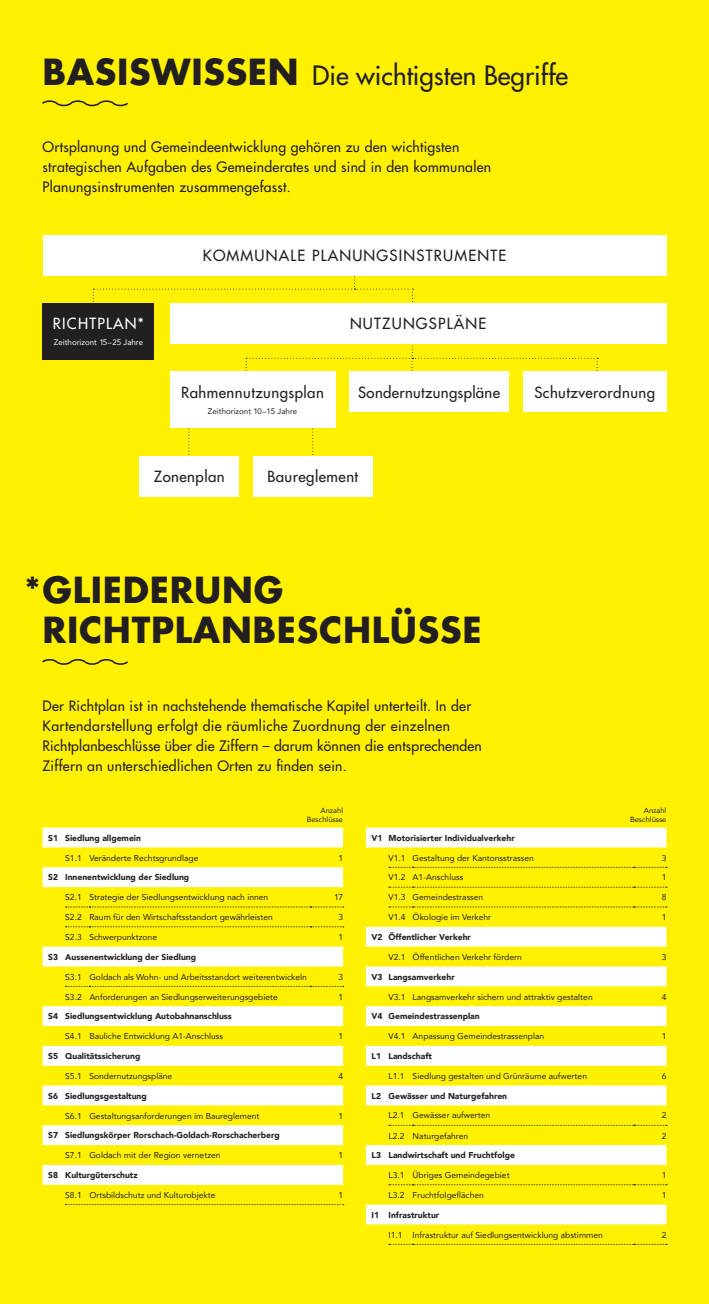
<style>
.page{position:relative;width:709px;height:1304px;background:#fff101}
.page>*{position:absolute;margin:0;border:0;box-sizing:border-box;transform-origin:0 0}
.t1{font:700 35px/40px "Futura";letter-spacing:.02em;color:#231f20}
.t2{font:26px "Futura";color:#231f20}
.t3{font:15px "Futura";letter-spacing:.03em;color:#231f20}
.t4{font:15px "Futura";letter-spacing:.08em;color:#231f20}
.t5{font:15px "Futura";letter-spacing:.08em;color:#fff}
.t6{font:14px/20px "Futura";letter-spacing:.02em;color:#231f20}
.t7{font:8.5px "Avenir";color:#231f20}
.t8{font:900 8.5px "Avenir";color:#231f20}
.t9{font:8px "Avenir";color:#fff}
.t10{font:8px "Avenir";color:#231f20}
.t11{font:7.5px/9px "Avenir";color:#231f20;text-align:right}
.s1{font-weight:700;font-size:35px}
</style>
<div class="page">
<svg style="left:42px;top:100px;width:86px;height:7px"></svg>
<svg style="left:42px;top:659px;width:86px;height:6px"></svg>
<svg style="left:43px;top:828px;width:300px;height:357px"></svg>
<svg style="left:65px;top:907px;width:279px;height:1px"></svg>
<svg style="left:65px;top:927px;width:279px;height:1px"></svg>
<svg style="left:65px;top:986px;width:279px;height:1px"></svg>
<svg style="left:366px;top:828px;width:300px;height:396px"></svg>
<svg style="left:389px;top:867px;width:278px;height:1px"></svg>
<svg style="left:389px;top:887px;width:278px;height:1px"></svg>
<svg style="left:389px;top:907px;width:278px;height:1px"></svg>
<svg style="left:389px;top:1125px;width:278px;height:1px"></svg>
<svg style="left:389px;top:1184px;width:278px;height:1px"></svg>
<svg style="left:389px;top:1244px;width:278px;height:1px"></svg>
<svg style="left:93px;top:275px;width:320px;height:27px"></svg>
<svg style="left:245px;top:345px;width:353px;height:35px"></svg>
<svg style="left:312px;top:428px;width:2px;height:27px"></svg>
<svg style="left:188px;top:428px;width:2px;height:27px"></svg>
<div style="left:43px;top:303px;width:111px;height:56px;background:#231f20"></div>
<div style="left:43px;top:235px;width:623px;height:40px;background:#fff"></div>
<div style="left:170px;top:303px;width:496px;height:41px;background:#fff"></div>
<div style="left:170px;top:372px;width:165px;height:56px;background:#fff"></div>
<div style="left:349px;top:372px;width:160px;height:40px;background:#fff"></div>
<div style="left:523px;top:372px;width:143px;height:40px;background:#fff"></div>
<div style="left:140px;top:456px;width:99px;height:40px;background:#fff"></div>
<div style="left:253px;top:456px;width:119px;height:40px;background:#fff"></div>
<svg style="left:65px;top:1204px;width:279px;height:1px"></svg>
<h2 class="t2" style="left:43px;top:59px;width:527px"><span class="s1">BASISWISSEN</span> Die wichtigsten Begriffe</h2>
<h3 class="t6" style="left:43px;top:137px;width:450px">Ortsplanung und Gemeindeentwicklung gehören zu den wichtigsten strategischen Aufgaben des Gemeinderates und sind in den kommunalen<br>Planungsinstrumenten zusammengefasst.</h3>
<h3 class="t5" style="left:53px;top:314px;width:93px">RICHTPLAN*</h3>
<p class="t9" style="left:54px;top:336px;width:91px">Zeithorizont 15–25 Jahre</p>
<h3 class="t4" style="left:203px;top:246px;width:305px">KOMMUNALE PLANUNGSINSTRUMENTE</h3>
<h3 class="t3" style="left:181px;top:383px;width:144px">Rahmennutzungsplan</h3>
<p class="t10" style="left:208px;top:405px;width:91px">Zeithorizont 10–15 Jahre</p>
<h3 class="t4" style="left:350px;top:314px;width:138px">NUTZUNGSPLÄNE</h3>
<h3 class="t3" style="left:358px;top:383px;width:143px">Sondernutzungspläne</h3>
<h3 class="t3" style="left:534px;top:383px;width:122px">Schutzverordnung</h3>
<h3 class="t3" style="left:154px;top:467px;width:72px">Zonenplan</h3>
<h3 class="t3" style="left:267px;top:467px;width:92px">Baureglement</h3>
<h1 class="t1" style="left:43px;top:570px;width:440px;text-indent:-18px">*GLIEDERUNG<br>RICHTPLANBESCHLÜSSE</h1>
<p class="t6" style="left:43px;top:696px;width:441px">Der Richtplan ist in nachstehende thematische Kapitel unterteilt. In der Kartendarstellung erfolgt die räumliche Zuordnung der einzelnen Richtplanbeschlüsse über die Ziffern – darum können die entsprechenden Ziffern an unterschiedlichen Orten zu finden sein.</p>
<p class="t11" style="left:307px;top:806px;width:38px">Anzahl<br>Beschlüsse</p>
<p class="t11" style="left:630px;top:806px;width:38px">Anzahl<br>Beschlüsse</p>
<p class="t8" style="left:48px;top:831px;width:94px">S1 Siedlung allgemein</p>
<p class="t7" style="left:65px;top:851px;width:135px">S1.1 Veränderte Rechtsgrundlage</p>
<p class="t7" style="left:338px;top:851px;width:6px">1</p>
<p class="t8" style="left:48px;top:870px;width:143px">S2 Innenentwicklung der Siedlung</p>
<p class="t7" style="left:65px;top:890px;width:204px">S2.1 Strategie der Siedlungsentwicklung nach innen</p>
<p class="t7" style="left:334px;top:890px;width:10px">17</p>
<p class="t7" style="left:65px;top:910px;width:209px">S2.2 Raum für den Wirtschaftsstandort gewährleisten</p>
<p class="t7" style="left:338px;top:910px;width:6px">3</p>
<p class="t7" style="left:65px;top:930px;width:93px">S2.3 Schwerpunktzone</p>
<p class="t7" style="left:338px;top:930px;width:6px">1</p>
<p class="t8" style="left:48px;top:950px;width:149px">S3 Aussenentwicklung der Siedlung</p>
<p class="t7" style="left:65px;top:970px;width:243px">S3.1 Goldach als Wohn- und Arbeitsstandort weiterentwickeln</p>
<p class="t7" style="left:338px;top:970px;width:6px">3</p>
<p class="t7" style="left:65px;top:990px;width:214px">S3.2 Anforderungen an Siedlungserweiterungsgebiete</p>
<p class="t7" style="left:338px;top:990px;width:6px">1</p>
<p class="t8" style="left:48px;top:1009px;width:185px">S4 Siedlungsentwicklung Autobahnanschluss</p>
<p class="t7" style="left:65px;top:1029px;width:159px">S4.1 Bauliche Entwicklung A1-Anschluss</p>
<p class="t7" style="left:338px;top:1029px;width:6px">1</p>
<p class="t8" style="left:48px;top:1049px;width:94px">S5 Qualitätssicherung</p>
<p class="t7" style="left:65px;top:1069px;width:109px">S5.1 Sondernutzungspläne</p>
<p class="t7" style="left:338px;top:1069px;width:6px">4</p>
<p class="t8" style="left:48px;top:1088px;width:100px">S6 Siedlungsgestaltung</p>
<p class="t7" style="left:65px;top:1109px;width:196px">S6.1 Gestaltungsanforderungen im Baureglement</p>
<p class="t7" style="left:338px;top:1109px;width:6px">1</p>
<p class="t8" style="left:48px;top:1128px;width:233px">S7 Siedlungskörper Rorschach-Goldach-Rorschacherberg</p>
<p class="t7" style="left:65px;top:1148px;width:157px">S7.1 Goldach mit der Region vernetzen</p>
<p class="t7" style="left:338px;top:1148px;width:6px">1</p>
<p class="t8" style="left:48px;top:1168px;width:91px">S8 Kulturgüterschutz</p>
<p class="t7" style="left:65px;top:1188px;width:152px">S8.1 Ortsbildschutz und Kulturobjekte</p>
<p class="t7" style="left:338px;top:1188px;width:6px">1</p>
<p class="t8" style="left:371px;top:831px;width:145px">V1 Motorisierter Individualverkehr</p>
<p class="t7" style="left:388px;top:851px;width:147px">V1.1 Gestaltung der Kantonsstrassen</p>
<p class="t7" style="left:661px;top:851px;width:6px">3</p>
<p class="t7" style="left:388px;top:871px;width:76px">V1.2 A1-Anschluss</p>
<p class="t7" style="left:661px;top:871px;width:6px">1</p>
<p class="t7" style="left:388px;top:891px;width:96px">V1.3 Gemeindestrassen</p>
<p class="t7" style="left:661px;top:891px;width:6px">8</p>
<p class="t7" style="left:388px;top:910px;width:104px">V1.4 Ökologie im Verkehr</p>
<p class="t7" style="left:661px;top:910px;width:6px">1</p>
<p class="t8" style="left:371px;top:930px;width:101px">V2 Öffentlicher Verkehr</p>
<p class="t7" style="left:388px;top:950px;width:135px">V2.1 Öffentlichen Verkehr fördern</p>
<p class="t7" style="left:661px;top:950px;width:6px">3</p>
<p class="t8" style="left:371px;top:969px;width:85px">V3 Langsamverkehr</p>
<p class="t7" style="left:388px;top:990px;width:206px">V3.1 Langsamverkehr sichern und attraktiv gestalten</p>
<p class="t7" style="left:661px;top:990px;width:6px">4</p>
<p class="t8" style="left:371px;top:1009px;width:110px">V4 Gemeindestrassenplan</p>
<p class="t7" style="left:388px;top:1029px;width:157px">V4.1 Anpassung Gemeindestrassenplan</p>
<p class="t7" style="left:661px;top:1029px;width:6px">1</p>
<p class="t8" style="left:371px;top:1049px;width:62px">L1 Landschaft</p>
<p class="t7" style="left:388px;top:1069px;width:200px">L1.1 Siedlung gestalten und Grünräume aufwerten</p>
<p class="t7" style="left:661px;top:1069px;width:6px">6</p>
<p class="t8" style="left:371px;top:1088px;width:137px">L2 Gewässer und Naturgefahren</p>
<p class="t7" style="left:388px;top:1109px;width:103px">L2.1 Gewässer aufwerten</p>
<p class="t7" style="left:661px;top:1109px;width:6px">2</p>
<p class="t7" style="left:388px;top:1129px;width:81px">L2.2 Naturgefahren</p>
<p class="t7" style="left:661px;top:1129px;width:6px">2</p>
<p class="t8" style="left:371px;top:1148px;width:145px">L3 Landwirtschaft und Fruchtfolge</p>
<p class="t7" style="left:388px;top:1168px;width:123px">L3.1 Übriges Gemeindegebiet</p>
<p class="t7" style="left:661px;top:1168px;width:6px">1</p>
<p class="t7" style="left:388px;top:1188px;width:97px">L3.2 Fruchtfolgeflächen</p>
<p class="t7" style="left:661px;top:1188px;width:6px">1</p>
<p class="t8" style="left:371px;top:1208px;width:69px">I1 Infrastruktur</p>
<p class="t7" style="left:388px;top:1228px;width:216px">I1.1 Infrastruktur auf Siedlungsentwicklung abstimmen</p>
<p class="t7" style="left:661px;top:1228px;width:6px">2</p>
</div>
